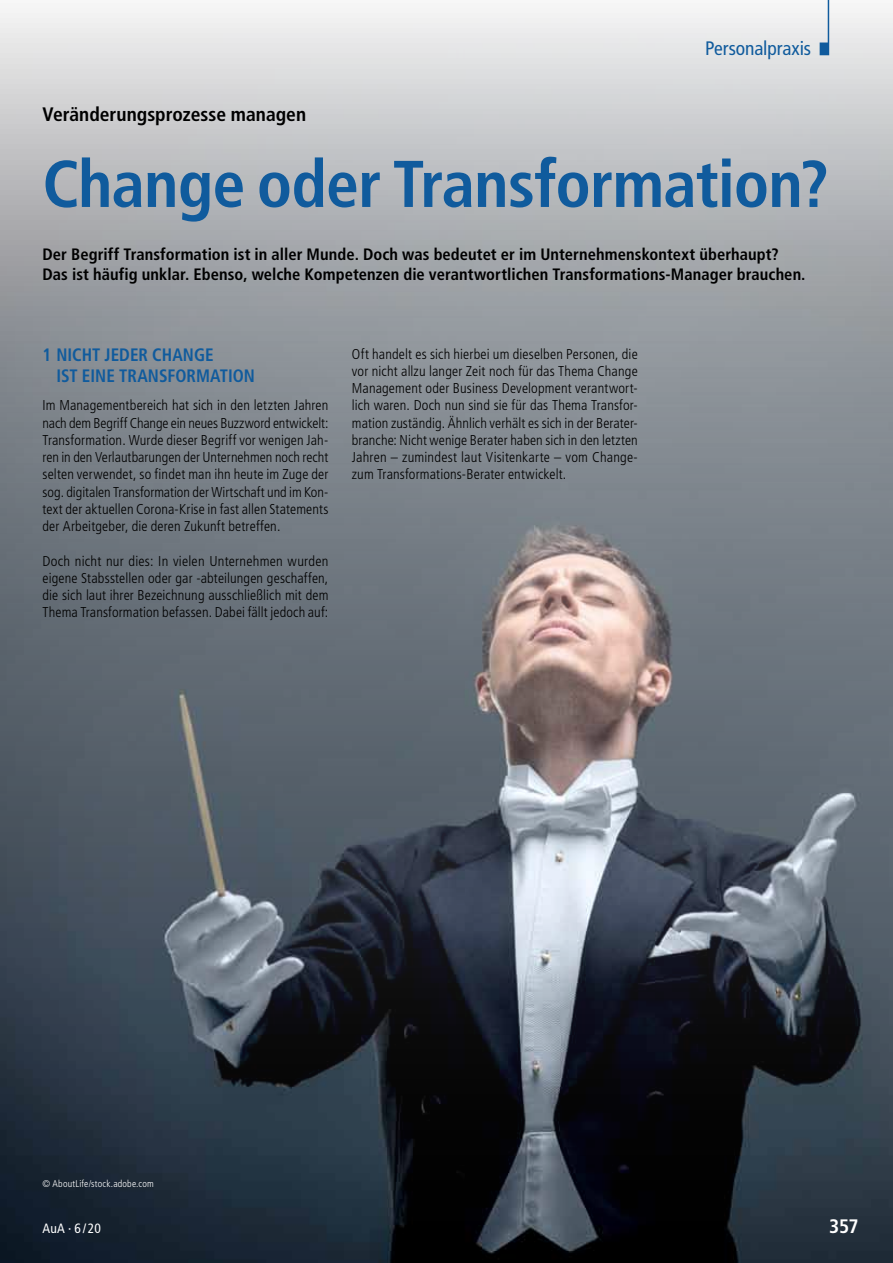
<style>
.page{position:relative;width:893px;height:1263px;background:#fff}
.page>*{position:absolute;margin:0;border:0;box-sizing:border-box;transform-origin:0 0}
.t1{font:700 condensed 66px "Frutiger LT Std";letter-spacing:-.01em;color:#105b9d}
.t2{font:700 condensed 19.5px "Frutiger LT Std";color:#000}
.t3{font:condensed 19.5px "Frutiger LT Std";letter-spacing:-.005em;color:#105b9d}
.t4{font:700 condensed 19.5px "Frutiger LT Std";color:#fff}
.t5{font:700 condensed 18px/21px "Frutiger LT Std";color:#105b9d;scale:.95 1}
.t6{font:700 condensed 16.5px/19.5px "Frutiger LT Std";letter-spacing:.005em;color:#000}
.t7{font:300 condensed 14.25px/17.2px "Frutiger LT Std";letter-spacing:.01em;color:#000;text-align:justify}
.t8{font:condensed 13.5px "Frutiger LT Std";color:#fff}
.t9{font:300 condensed 9.75px "Frutiger LT Std";letter-spacing:.02em;color:#fff}
</style>
<div class="page">
<img style="left:0;top:0;width:893px;height:1263px">
<svg style="left:820px;top:0;width:9px;height:55px"></svg>
<h2 class="t3" style="left:705px;top:37px;width:108px">Personalpraxis</h2>
<h2 class="t2" style="left:43px;top:103px;width:265px">Veränderungsprozesse managen</h2>
<h1 class="t1" style="left:43px;top:145px;width:788px">Change oder Transformation?</h1>
<p class="t6" style="left:43px;top:245px;width:764px">Der Begriff Transformation ist in aller Munde. Doch was bedeutet er im Unternehmenskontext überhaupt?<br>Das ist häufig unklar. Ebenso, welche Kompetenzen die verantwortlichen Transformations-Manager brauchen.</p>
<p class="t5" style="left:56px;top:344px;width:208px;text-indent:-14px">1 Nicht jeder Change<br>ist eine Transformation</p>
<p class="t7" style="left:43px;top:397px;width:287px">Im Managementbereich hat sich in den letzten Jahren nach dem Begriff Change ein neues Buzzword entwickelt:<br>Transformation. Wurde dieser Begriff vor wenigen Jah&shy;ren in den Verlautbarungen der Unternehmen noch recht selten verwendet, so findet man ihn heute im Zuge der sog. digitalen Transformation der Wirtschaft und im Kon&shy;text der aktuellen Corona-Krise in fast allen Statements der Arbeitgeber, die deren Zukunft betreffen.</p>
<p class="t7" style="left:43px;top:552px;width:287px">Doch nicht nur dies: In vielen Unternehmen wurden eigene Stabsstellen oder gar -abteilungen geschaffen, die sich laut ihrer Bezeichnung ausschließlich mit dem Thema Transformation befassen. Dabei fällt jedoch auf:</p>
<p class="t7" style="left:352px;top:345px;width:287px">Oft handelt es sich hierbei um dieselben Personen, die vor nicht allzu langer Zeit noch für das Thema Change Management oder Business Development verantwort&shy;lich waren. Doch nun sind sie für das Thema Transfor&shy;mation zuständig. Ähnlich verhält es sich in der Berater&shy;branche: Nicht wenige Berater haben sich in den letzten Jahren – zumindest laut Visitenkarte – vom Change&shy;zum Transformations-Berater entwickelt.</p>
<p class="t9" style="left:43px;top:1178px;width:113px">© AboutLife/stock.adobe.com</p>
<p class="t8" style="left:43px;top:1221px;width:60px">AuA · 6/20</p>
<h2 class="t4" style="left:829px;top:1215px;width:31px">357</h2>
</div>
